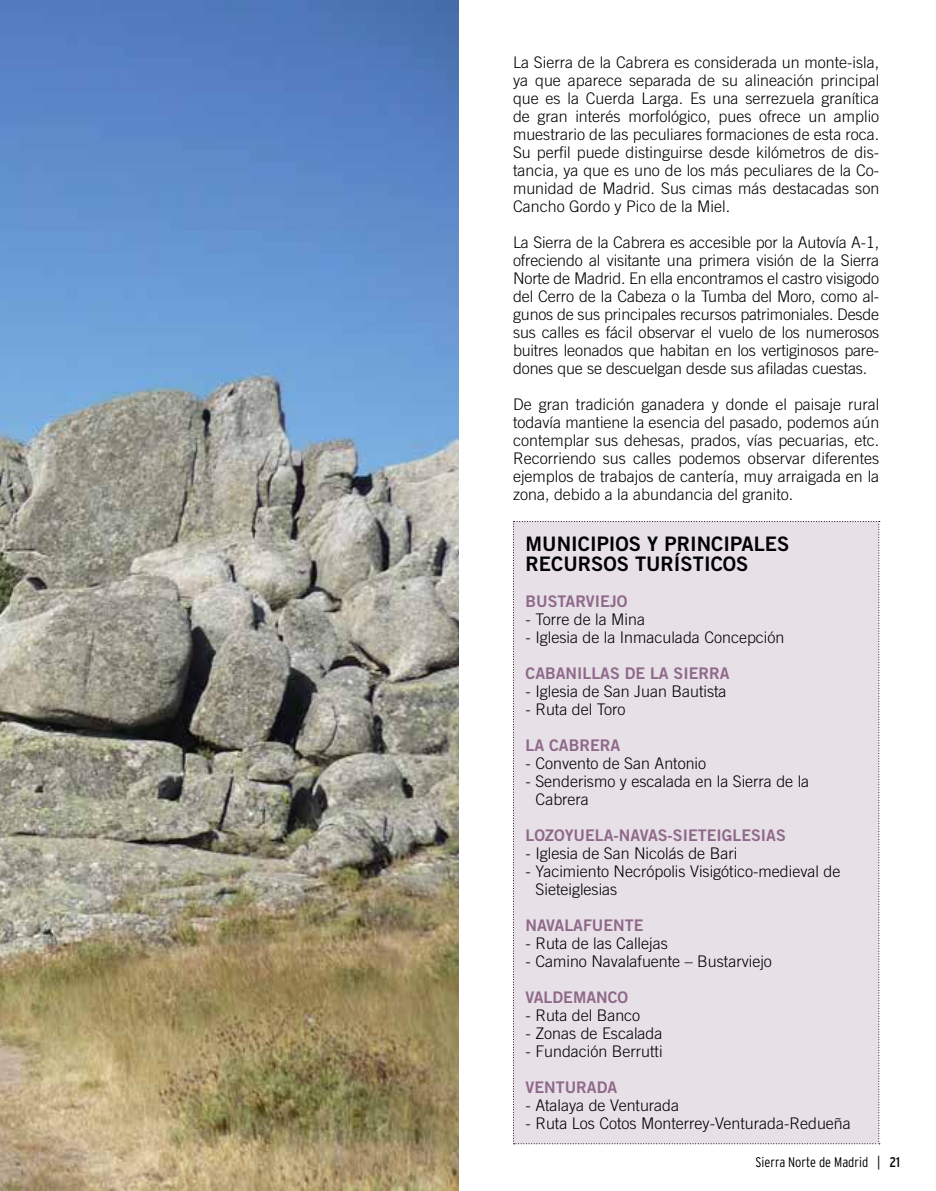
<style>
.page{position:relative;width:936px;height:1191px;background:#fff}
.page>*{position:absolute;margin:0;border:0;box-sizing:border-box;transform-origin:0 0}
.t1{font:20px/20px "Trade Gothic LT Std Bd 2";color:#000}
.t2{font:300 16px/18px "Trade Gothic LT Std";color:#000;text-align:justify}
.t3{font:16px "Trade Gothic LT Std Bd 2";color:#8f698a}
.t4{font:300 condensed 14px "Interstate";color:#000}
.s1{font-weight:400}
</style>
<div class="page">
<img style="left:0;top:0;width:458px;height:1191px">
<div style="left:513px;top:521px;width:366px;height:623px;background:#e7e0e7"></div>
<p class="t2" style="left:513px;top:53px;width:368px">La Sierra de la Cabrera es considerada un monte-isla, ya que aparece separada de su alineación principal que es la Cuerda Larga. Es una serrezuela granítica de gran interés morfológico, pues ofrece un amplio muestrario de las peculiares formaciones de esta roca.<br>Su perfil puede distinguirse desde kilómetros de dis&shy;tancia, ya que es uno de los más peculiares de la Co&shy;munidad de Madrid. Sus cimas más destacadas son Cancho Gordo y Pico de la Miel.</p>
<p class="t2" style="left:513px;top:233px;width:367px">La Sierra de la Cabrera es accesible por la Autovía A-1, ofreciendo al visitante una primera visión de la Sierra Norte de Madrid. En ella encontramos el castro visigodo del Cerro de la Cabeza o la Tumba del Moro, como al&shy;gunos de sus principales recursos patrimoniales. Desde sus calles es fácil observar el vuelo de los numerosos buitres leonados que habitan en los vertiginosos pare&shy;dones que se descuelgan desde sus afiladas cuestas.</p>
<p class="t2" style="left:513px;top:395px;width:367px">De gran tradición ganadera y donde el paisaje rural todavía mantiene la esencia del pasado, podemos aún contemplar sus dehesas, prados, vías pecuarias, etc.<br>Recorriendo sus calles podemos observar diferentes ejemplos de trabajos de cantería, muy arraigada en la zona, debido a la abundancia del granito.</p>
<p class="t1" style="left:525px;top:534px;width:265px">MUNICIPIOS Y PRINCIPALES<br>RECURSOS TURÍSTICOS</p>
<p class="t3" style="left:525px;top:591px;width:103px">BUSTARVIEJO</p>
<p class="t2" style="left:525px;top:610px;width:121px">- Torre de la Mina</p>
<p class="t2" style="left:525px;top:628px;width:260px">- Iglesia de la Inmaculada Concepción</p>
<p class="t3" style="left:525px;top:663px;width:205px">CABANILLAS DE LA SIERRA</p>
<p class="t2" style="left:525px;top:682px;width:202px">- Iglesia de San Juan Bautista</p>
<p class="t2" style="left:525px;top:700px;width:101px">- Ruta del Toro</p>
<p class="t3" style="left:525px;top:735px;width:96px">LA CABRERA</p>
<p class="t2" style="left:525px;top:754px;width:182px">- Convento de San Antonio</p>
<p class="t2" style="left:535px;top:772px;width:275px;text-indent:-10px">- Senderismo y escalada en la Sierra de la<br>Cabrera</p>
<p class="t3" style="left:525px;top:825px;width:262px">LOZOYUELA-NAVAS-SIETEIGLESIAS</p>
<p class="t2" style="left:525px;top:844px;width:213px">- Iglesia de San Nicolás de Bari</p>
<p class="t2" style="left:535px;top:862px;width:306px;text-indent:-10px">- Yacimiento Necrópolis Visigótico-medieval de<br>Sieteiglesias</p>
<p class="t3" style="left:525px;top:915px;width:119px">NAVALAFUENTE</p>
<p class="t2" style="left:525px;top:934px;width:144px">- Ruta de las Callejas</p>
<p class="t2" style="left:525px;top:952px;width:248px">- Camino Navalafuente – Bustarviejo</p>
<p class="t3" style="left:525px;top:987px;width:104px">VALDEMANCO</p>
<p class="t2" style="left:525px;top:1006px;width:116px">- Ruta del Banco</p>
<p class="t2" style="left:525px;top:1024px;width:138px">- Zonas de Escalada</p>
<p class="t2" style="left:525px;top:1042px;width:138px">- Fundación Berrutti</p>
<p class="t3" style="left:525px;top:1077px;width:93px">VENTURADA</p>
<p class="t2" style="left:525px;top:1096px;width:155px">- Atalaya de Venturada</p>
<p class="t2" style="left:525px;top:1114px;width:327px">- Ruta Los Cotos Monterrey-Venturada-Redueña</p>
<p class="t4" style="left:755px;top:1154px;width:146px">Sierra Norte de Madrid | <span class="s1">21</span></p>
</div>
